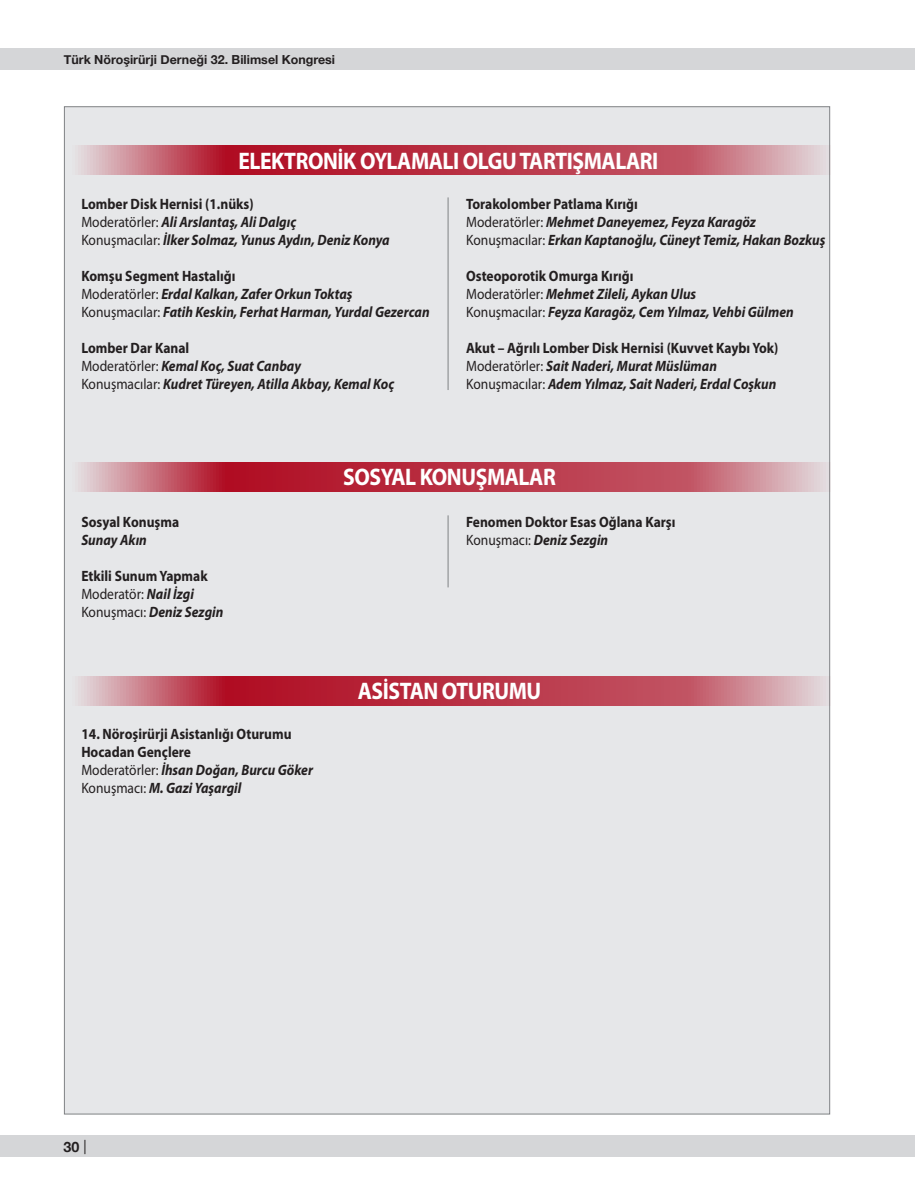
<style>
.page{position:relative;width:915px;height:1191px;background:#fff}
.page>*{position:absolute;margin:0;border:0;box-sizing:border-box;transform-origin:0 0}
.t1{font:700 24px "Myriad Pro";letter-spacing:-.02em;color:#fff;scale:.9 1}
.t2{font:italic 700 15px/18px "Myriad Pro";color:#231f20;scale:.9 1}
.t3{font:700 15px/18px "Myriad Pro";color:#231f20;scale:.9 1}
.t4{font:15px/18px "Myriad Pro";color:#231f20;scale:.9 1}
.t5{font:700 14.25px "Helvetica Neue";color:#231f20}
.t6{font:700 12.45px "Helvetica Neue";color:#231f20}
.s1{font-style:normal}
.s2{font-weight:400;font-style:normal}
.s3{font-weight:700}
.s4{font-weight:700;font-style:italic}
.s5{font-weight:400}
.s6{font-style:italic}
</style>
<div class="page">
<div style="left:64px;top:106px;width:765px;height:1008px;background:#e6e7e9;border:1px solid #808285"></div>
<div style="left:0;top:49px;width:914px;height:21px;background:#d5d6d8"></div>
<div style="left:0;top:1135px;width:914px;height:22px;background:#d5d6d8"></div>
<svg style="left:78px;top:145px;width:752px;height:29px;background:#c05160"></svg>
<hr style="left:447px;top:197px;width:1px;height:193px;background:#808285">
<svg style="left:78px;top:462px;width:752px;height:30px;background:#c05160"></svg>
<hr style="left:447px;top:515px;width:1px;height:72px;background:#808285">
<svg style="left:78px;top:676px;width:752px;height:30px;background:#c05160"></svg>
<p class="t6" style="left:64px;top:49px;width:273px">Türk Nöroşirürji Derneği 32. Bilimsel Kongresi</p>
<h1 class="t1" style="left:238px;top:145px;width:468px">ELEKTRONİK OYLAMALI OLGU TARTIŞMALARI</h1>
<p class="t2" style="left:81px;top:194px;width:344px"><span class="s1">Lomber Disk Hernisi (1.nüks)<br></span><span class="s2">Moderatörler:</span> Ali Arslantaş, Ali Dalgıç<br><span class="s2">Konuşmacılar:</span> İlker Solmaz, Yunus Aydın, Deniz Konya</p>
<p class="t2" style="left:81px;top:266px;width:388px"><span class="s1">Komşu Segment Hastalığı<br></span><span class="s2">Moderatörler:</span> Erdal Kalkan, Zafer Orkun Toktaş<br><span class="s2">Konuşmacılar:</span> Fatih Keskin, Ferhat Harman, Yurdal Gezercan</p>
<p class="t2" style="left:81px;top:338px;width:349px"><span class="s1">Lomber Dar Kanal<br></span><span class="s2">Moderatörler:</span> Kemal Koç, Suat Canbay<br><span class="s2">Konuşmacılar:</span> Kudret Türeyen, Atilla Akbay, Kemal Koç</p>
<p class="t2" style="left:466px;top:194px;width:400px"><span class="s1">Torakolomber Patlama Kırığı<br></span><span class="s2">Moderatörler:</span> Mehmet Daneyemez, Feyza Karagöz<br><span class="s2">Konuşmacılar:</span> Erkan Kaptanoğlu, Cüneyt Temiz, Hakan Bozkuş</p>
<p class="t2" style="left:466px;top:266px;width:365px"><span class="s1">Osteoporotik Omurga Kırığı<br></span><span class="s2">Moderatörler:</span> Mehmet Zileli, Aykan Ulus<br><span class="s2">Konuşmacılar:</span> Feyza Karagöz, Cem Yılmaz, Vehbi Gülmen</p>
<p class="t2" style="left:466px;top:338px;width:348px"><span class="s1">Akut – Ağrılı Lomber Disk Hernisi (Kuvvet Kaybı Yok)<br></span><span class="s2">Moderatörler:</span> Sait Naderi, Murat Müslüman<br><span class="s2">Konuşmacılar:</span> Adem Yılmaz, Sait Naderi, Erdal Coşkun</p>
<p class="t3" style="left:81px;top:512px;width:110px">Sosyal Konuşma</p>
<p class="t2" style="left:81px;top:530px;width:74px">Sunay Akın</p>
<p class="t4" style="left:81px;top:566px;width:159px"><span class="s3">Etkili Sunum Yapmak<br></span>Moderatör: <span class="s4">Nail İzgi<br></span>Konuşmacı: <span class="s4">Deniz Sezgin</span></p>
<p class="t3" style="left:81px;top:725px;width:259px">14. Nöroşirürji Asistanlığı Oturumu<br>Hocadan Gençlere<br><span class="s5">Moderatörler:</span> <span class="s6">İhsan Doğan, Burcu Göker<br></span><span class="s5">Konuşmacı:</span> <span class="s6">M. Gazi Yaşargil</span></p>
<h1 class="t1" style="left:343px;top:461px;width:237px">SOSYAL KONUŞMALAR</h1>
<p class="t3" style="left:466px;top:512px;width:234px">Fenomen Doktor Esas Oğlana Karşı<br><span class="s5">Konuşmacı:</span> <span class="s6">Deniz Sezgin</span></p>
<h1 class="t1" style="left:358px;top:675px;width:205px">ASİSTAN OTURUMU</h1>
<p class="t5" style="left:64px;top:1136px;width:24px">30 <span class="s5">|</span></p>
</div>
